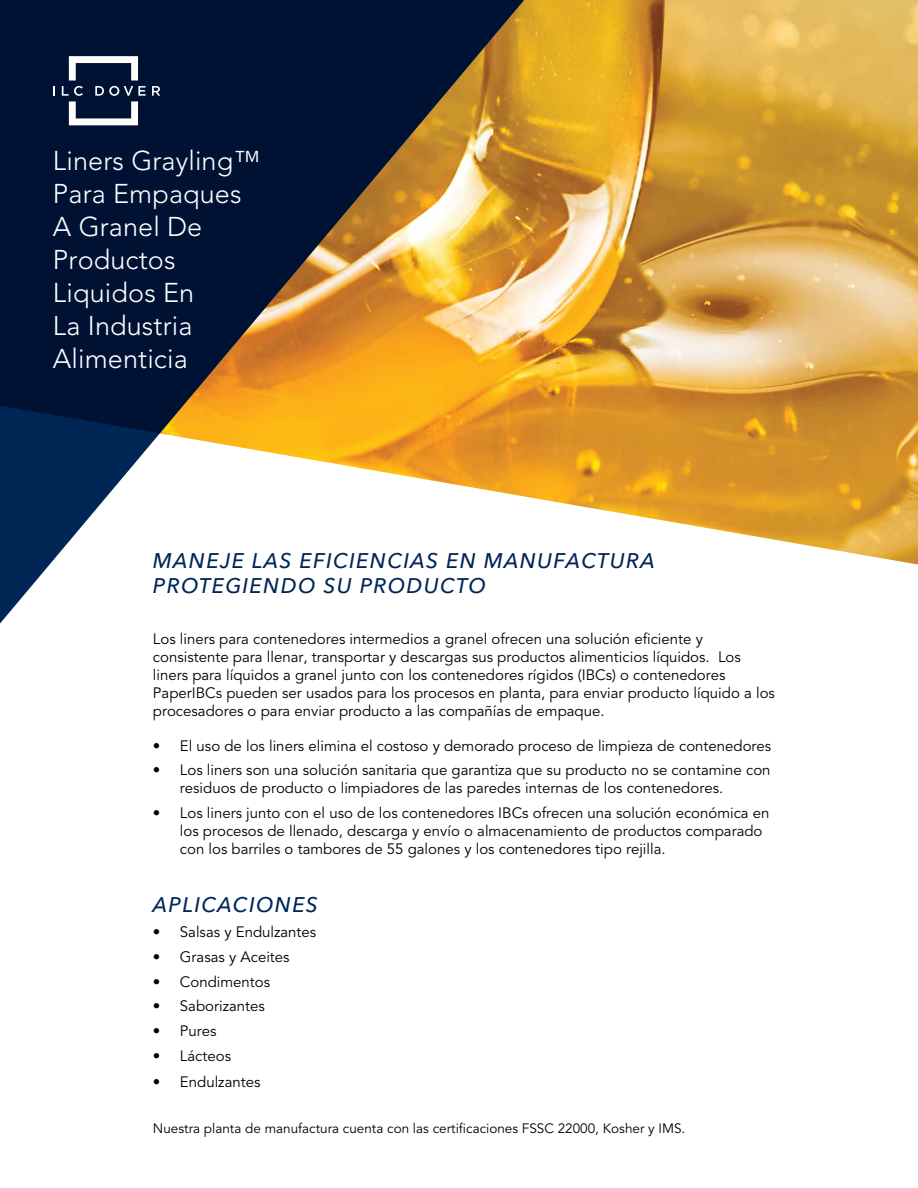
<style>
.page{position:relative;width:918px;height:1188px;background:#fff}
.page>*{position:absolute;margin:0;border:0;box-sizing:border-box;transform-origin:0 0}
.t1{font:300 27px/33px "Avenir";letter-spacing:.005em;color:#fff}
.t2{font:italic 500 21px/25.2px "Avenir Next LT Pro";letter-spacing:.065em;color:#002656}
.t3{font:15px/18px "Avenir";color:#000}
.t4{font:13.5px "Avenir";color:#000}
</style>
<div class="page">
<img style="left:524px;top:0;width:394px;height:565px">
<svg style="left:0;top:433px;width:524px;height:191px"></svg>
<svg style="left:0;top:0;width:537px;height:433px;background:#544836"></svg>
<svg style="left:53px;top:86px;width:2px;height:10px"></svg>
<svg style="left:152px;top:86px;width:8px;height:10px"></svg>
<svg style="left:62px;top:56px;width:84px;height:69px"></svg>
<h1 class="t1" style="left:53px;top:144px;width:209px">Liners Grayling™<br>Para Empaques<br>A Granel De<br>Productos<br>Liquidos En<br>La Industria<br>Alimenticia</h1>
<h2 class="t2" style="left:153px;top:548px;width:503px">MANEJE LAS EFICIENCIAS EN MANUFACTURA<br>PROTEGIENDO SU PRODUCTO</h2>
<p class="t3" style="left:153px;top:630px;width:624px">Los liners para contenedores intermedios a granel ofrecen una solución eficiente y consistente para llenar, transportar y descargas sus productos alimenticios líquidos. Los liners para líquidos a granel junto con los contenedores rígidos (IBCs) o contenedores PaperIBCs pueden ser usados para los procesos en planta, para enviar producto líquido a los procesadores o para enviar producto a las compañías de empaque.</p>
<p class="t3" style="left:153px;top:737px;width:620px">• El uso de los liners elimina el costoso y demorado proceso de limpieza de contenedores</p>
<p class="t3" style="left:180px;top:762px;width:592px;text-indent:-27px">• Los liners son una solución sanitaria que garantiza que su producto no se contamine con residuos de producto o limpiadores de las paredes internas de los contenedores.</p>
<p class="t3" style="left:180px;top:804px;width:591px;text-indent:-27px">• Los liners junto con el uso de los contenedores IBCs ofrecen una solución económica en los procesos de llenado, descarga y envío o almacenamiento de productos comparado con los barriles o tambores de 55 galones y los contenedores tipo rejilla.</p>
<h2 class="t2" style="left:153px;top:892px;width:166px">APLICACIONES</h2>
<p class="t3" style="left:153px;top:923px;width:165px">• Salsas y Endulzantes</p>
<p class="t3" style="left:153px;top:948px;width:138px">• Grasas y Aceites</p>
<p class="t3" style="left:153px;top:973px;width:119px">• Condimentos</p>
<p class="t3" style="left:153px;top:998px;width:113px">• Saborizantes</p>
<p class="t3" style="left:153px;top:1022px;width:65px">• Pures</p>
<p class="t3" style="left:153px;top:1047px;width:80px">• Lácteos</p>
<p class="t3" style="left:153px;top:1074px;width:109px">• Endulzantes</p>
<p class="t4" style="left:153px;top:1121px;width:534px">Nuestra planta de manufactura cuenta con las certificaciones FSSC 22000, Kosher y IMS.</p>
</div>
